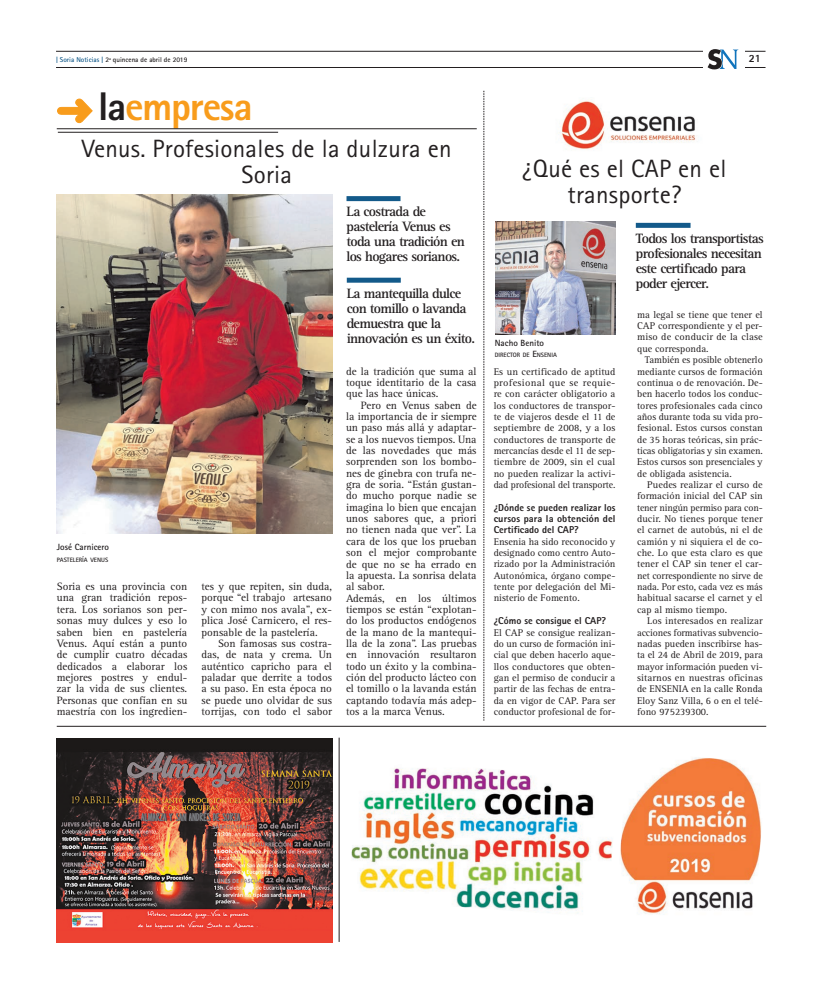
<style>
.page{position:relative;width:823px;height:993px;background:#fff}
.page>*{position:absolute;margin:0;border:0;box-sizing:border-box;transform-origin:0 0}
.t1{font:800 40px "Rotis Sans Serif Std";letter-spacing:-.035em;color:#f89c1c}
.t2{font:25px/26px "Rotis Sans Serif Std";letter-spacing:.01em;color:#231f20;text-align:center}
.t3{font:700 14px/15px "Rotis Serif Std";letter-spacing:-.05em;color:#231f20}
.t4{font:11px/11.3px "Rotis Serif Std";color:#231f20;text-align:justify}
.t5{font:800 11px "Rotis Sans Serif Std";color:#231f20}
.t6{font:10px/11.3px "Rotis Serif Std";color:#231f20;text-align:justify}
.t7{font:800 10px/11.3px "Rotis Sans Serif Std";color:#231f20;text-align:justify}
.t8{font:700 9px "Rotis Sans Serif Std";color:#231f20}
.t9{font:700 7px "Rotis Sans Serif Std";color:#231f20}
.t10{font:700 6.3px "Rotis Sans Serif Std";color:#231f20}
.s1{color:#135a8a}
.s2{color:#231f20}
.s3{font-size:9px}
</style>
<div class="page">
<hr style="left:57px;top:725px;width:708px;height:1px;background:#231f20">
<svg style="left:483px;top:91px;width:1px;height:629px"></svg>
<hr style="left:57px;top:128px;width:419px;height:1px;background:#231f20">
<hr style="left:58px;top:132px;width:220px;height:1px;background:#231f20">
<svg style="left:57px;top:98px;width:36px;height:26px"></svg>
<div style="left:635px;top:223px;width:55px;height:5px;background:#135a8a"></div>
<img style="left:57px;top:194px;width:275px;height:339px">
<img style="left:495px;top:221px;width:120px;height:113px">
<img style="left:560px;top:101px;width:135px;height:48px">
<hr style="left:56px;top:67px;width:709px;height:1px;background:#231f20">
<hr style="left:56px;top:51px;width:709px;height:1px;background:#231f20">
<div style="left:702px;top:48px;width:41px;height:22px;background:#fff"></div>
<svg style="left:707px;top:49px;width:30px;height:20px"></svg>
<img style="left:351px;top:757px;width:411px;height:157px">
<div style="left:346px;top:196px;width:54px;height:5px;background:#135a8a"></div>
<div style="left:346px;top:277px;width:54px;height:5px;background:#135a8a"></div>
<img style="left:57px;top:738px;width:275px;height:204px">
<hr style="left:339px;top:737px;width:1px;height:204px;background:#231f20">
<p class="t9" style="left:56px;top:56px;width:133px"><span class="s1">| Soria Noticias |</span> 2ª quincena de abril de 2019</p>
<p class="t5" style="left:748px;top:52px;width:14px">21</p>
<h1 class="t1" style="left:98px;top:81px;width:156px"><span class="s2">la</span>empresa</h1>
<h2 class="t2" style="left:82px;top:136px;width:371px">Venus. Profesionales de la dulzura en<br>Soria</h2>
<p class="t8" style="left:57px;top:541px;width:54px">José Carnicero</p>
<p class="t10" style="left:57px;top:555px;width:53px">PASTELERÍA VENUS</p>
<p class="t4" style="left:57px;top:581px;width:132px">Soria es una provincia con una gran tradición repos&shy;tera. Los sorianos son per&shy;sonas muy dulces y eso lo saben bien en pastelería Venus. Aquí están a punto de cumplir cuatro décadas dedicados a elaborar los mejores postres y endul&shy;zar la vida de sus clientes.<br>Personas que confían en su maestría con los ingredien-</p>
<p class="t4" style="left:201px;top:581px;width:132px">tes y que repiten, sin duda, porque “el trabajo artesano y con mimo nos avala”, ex&shy;plica José Carnicero, el res&shy;ponsable de la pastelería.</p>
<p class="t4" style="left:201px;top:637px;width:132px;text-indent:16px">Son famosas sus costra&shy;das, de nata y crema. Un auténtico capricho para el paladar que derrite a todos a su paso. En esta época no se puede uno olvidar de sus torrijas, con todo el sabor</p>
<h3 class="t3" style="left:346px;top:204px;width:120px">La costrada de pastelería Venus es toda una tradición en los hogares sorianos.</h3>
<h3 class="t3" style="left:346px;top:286px;width:130px">La mantequilla dulce con tomillo o lavanda demuestra que la innovación es un éxito.</h3>
<p class="t4" style="left:346px;top:365px;width:132px">de la tradición que suma al toque identitario de la casa que las hace únicas.</p>
<p class="t4" style="left:346px;top:399px;width:132px;text-align:left;text-indent:15px">Pero en Venus saben de la importancia de ir siempre un paso más allá y adaptar&shy;se a los nuevos tiempos. Una de las novedades que más sorprenden son los bombo&shy;nes de ginebra con trufa ne&shy;gra de soria. “Están gustan&shy;do mucho porque nadie se imagina lo bien que encajan unos sabores que, a priori no tienen nada que ver”. La cara de los que los prueban son el mejor comprobante de que no se ha errado en la apuesta. La sonrisa delata al sabor.<br>Además, en los últimos tiempos se están “explotan&shy;do los productos endógenos de la mano de la mantequi&shy;lla de la zona”. Las pruebas en innovación resultaron todo un éxito y la combina&shy;ción del producto lácteo con el tomillo o la lavanda están captando todavía más adep&shy;tos a la marca Venus.</p>
<h2 class="t2" style="left:522px;top:155px;width:205px">¿Qué es el CAP en el transporte?</h2>
<p class="t8" style="left:494px;top:337px;width:51px">Nacho Benito</p>
<p class="t10" style="left:494px;top:351px;width:63px">DIRECTOR DE <span class="s3">E</span>NSENIA</p>
<p class="t6" style="left:493px;top:366px;width:123px">Es un certificado de aptitud profesional que se requie&shy;re con carácter obligatorio a los conductores de transpor&shy;te de viajeros desde el 11 de septiembre de 2008, y a los conductores de transporte de mercancías desde el 11 de sep&shy;tiembre de 2009, sin el cual no pueden realizar la activi&shy;dad profesional del transporte.</p>
<p class="t7" style="left:493px;top:501px;width:123px">¿Dónde se pueden realizar los cursos para la obtención del Certificado del CAP?</p>
<p class="t6" style="left:493px;top:536px;width:123px">Ensenia ha sido reconocido y designado como centro Auto&shy;rizado por la Administración Autonómica, órgano compe&shy;tente por delegación del Mi&shy;nisterio de Fomento.</p>
<p class="t7" style="left:493px;top:614px;width:114px">¿Cómo se consigue el CAP?</p>
<p class="t6" style="left:493px;top:626px;width:123px">El CAP se consigue realizan&shy;do un curso de formación ini&shy;cial que deben hacerlo aque&shy;llos conductores que obten&shy;gan el permiso de conducir a partir de las fechas de entra&shy;da en vigor de CAP. Para ser conductor profesional de for-</p>
<h3 class="t3" style="left:635px;top:231px;width:129px">Todos los transportistas profesionales necesitan este certificado para poder ejercer.</h3>
<p class="t6" style="left:636px;top:309px;width:127px">ma legal se tiene que tener el CAP correspondiente y el per&shy;miso de conducir de la clase que corresponda.</p>
<p class="t6" style="left:636px;top:354px;width:127px;text-indent:8px">También es posible obtenerlo mediante cursos de formación continua o de renovación. De&shy;ben hacerlo todos los conduc&shy;tores profesionales cada cinco años durante toda su vida pro&shy;fesional. Estos cursos constan de 35 horas teóricas, sin prác&shy;ticas obligatorias y sin examen.<br>Estos cursos son presenciales y de obligada asistencia.</p>
<p class="t6" style="left:636px;top:479px;width:127px;text-indent:10px">Puedes realizar el curso de formación inicial del CAP sin tener ningún permiso para con&shy;ducir. No tienes porque tener el carnet de autobús, ni el de camión y ni siquiera el de co&shy;che. Lo que esta claro es que tener el CAP sin tener el car&shy;net correspondiente no sirve de nada. Por esto, cada vez es más habitual sacarse el carnet y el cap al mismo tiempo.</p>
<p class="t6" style="left:636px;top:615px;width:127px;text-indent:10px">Los interesados en realizar acciones formativas subvencio&shy;nadas pueden inscribirse has&shy;ta el 24 de Abril de 2019, para mayor información pueden vi&shy;sitarnos en nuestras oficinas de ENSENIA en la calle Ronda Eloy Sanz Villa, 6 o en el telé&shy;fono 975239300.</p>
</div>
